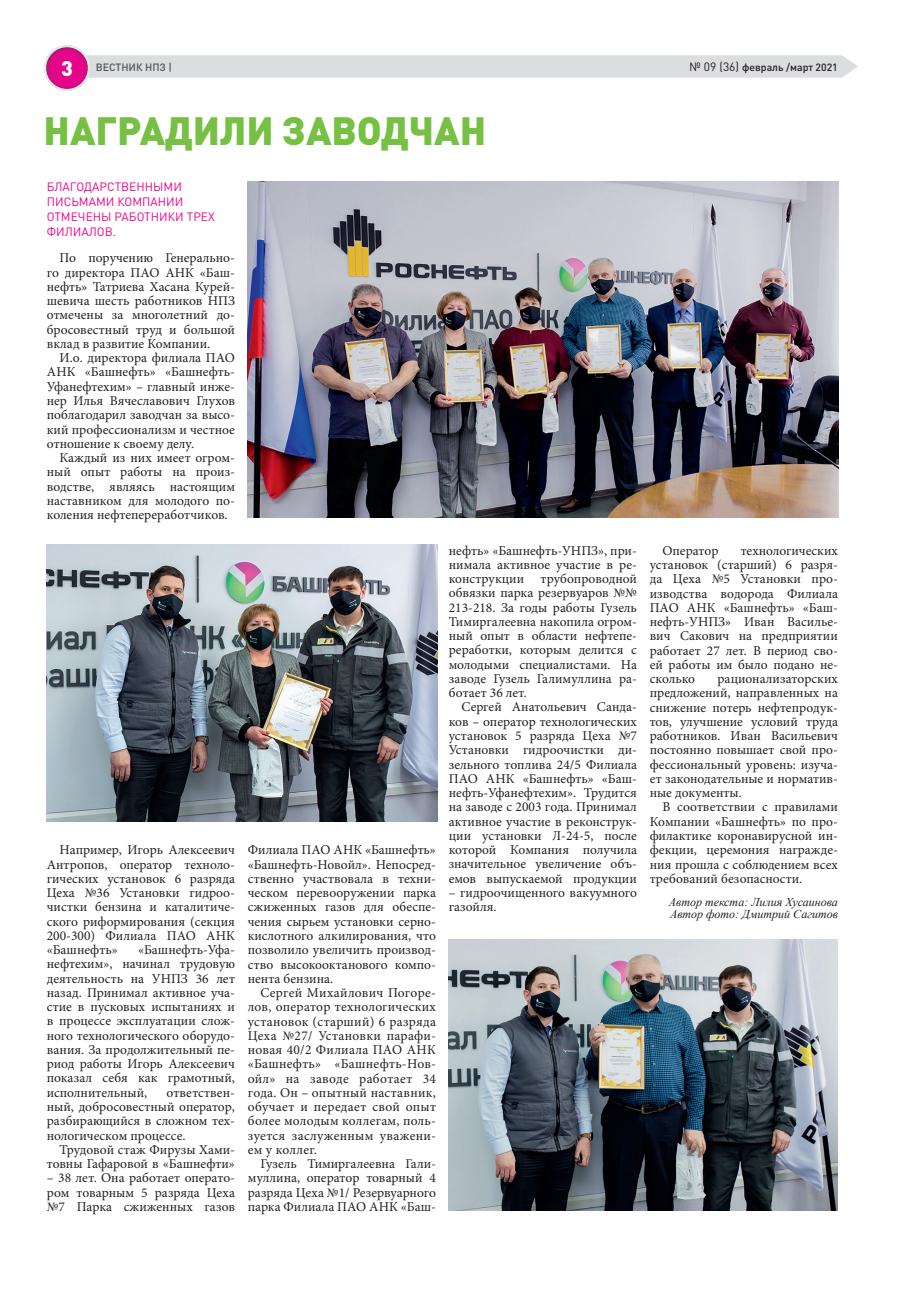
<style>
.page{position:relative;width:906px;height:1289px;background:#fff}
.page>*{position:absolute;margin:0;border:0;box-sizing:border-box;transform-origin:0 0}
.t1{font:900 39px "DIN Pro";color:#76c043}
.t2{font:13.5px/14.2px "Minion Pro";color:#231f20;text-align:justify}
.t3{font:12px/15px "DIN Pro";color:#ed028c}
.t4{font:italic 12px/12px "Times New Roman";color:#231f20}
.t5{font:500 10.5px "DIN Pro";color:#231f20}
.t6{font:500 10.5px "DIN Pro";color:#545557}
.s1{font-weight:900;font-size:21px;color:#fff}
.s2{font-weight:400;font-size:12px}
</style>
<div class="page">
<svg style="left:44px;top:45px;width:814px;height:46px"></svg>
<img style="left:248px;top:182px;width:590px;height:335px">
<img style="left:47px;top:544px;width:391px;height:277px">
<img style="left:449px;top:939px;width:389px;height:271px">
<p class="t6" style="left:61px;top:60px;width:112px"><span class="s1">3</span> ВЕСТНИК НПЗ |</p>
<p class="t5" style="left:689px;top:60px;width:150px"><span class="s2">№ 09 (36)</span> февраль /март 2021</p>
<h1 class="t1" style="left:44px;top:104px;width:444px">НАГРАДИЛИ ЗАВОДЧАН</h1>
<p class="t3" style="left:47px;top:179px;width:169px">БЛАГОДАРСТВЕННЫМИ<br>ПИСЬМАМИ КОМПАНИИ<br>ОТМЕЧЕНЫ РАБОТНИКИ ТРЕХ<br>ФИЛИАЛОВ.</p>
<p class="t2" style="left:47px;top:251px;width:190px;text-indent:13px">По поручению Генерально&shy;го директора ПАО АНК «Баш&shy;нефть» Татриева Хасана Курей&shy;шевича шесть работников НПЗ отмечены за многолетний до&shy;бросовестный труд и большой вклад в развитие Компании.</p>
<p class="t2" style="left:47px;top:351px;width:190px;text-indent:13px">И.о. директора филиала ПАО АНК «Башнефть» «Башнефть-Уфанефтехим» – главный инже&shy;нер Илья Вячеславович Глухов поблагодарил заводчан за высо&shy;кий профессионализм и честное отношение к своему делу.</p>
<p class="t2" style="left:47px;top:450px;width:190px;text-indent:13px">Каждый из них имеет огром&shy;ный опыт работы на произ&shy;водстве, являясь настоящим наставником для молодого по&shy;коления нефтепереработчиков.</p>
<p class="t2" style="left:47px;top:842px;width:190px;text-indent:13px">Например, Игорь Алексеевич Антропов, оператор техноло&shy;гических установок 6 разряда Цеха №36 Установки гидроо&shy;чистки бензина и каталитиче&shy;ского риформирования (секция 200-300) Филиала ПАО АНК «Башнефть»</p>
<p class="t2" style="left:47px;top:942px;width:190px;text-indent:91px">«Башнефть-Уфа&shy;нефтехим», начинал трудовую деятельность на УНПЗ 36 лет назад. Принимал активное уча&shy;стие в пусковых испытаниях и в процессе эксплуатации слож&shy;ного технологического оборудо&shy;вания. За продолжительный пе&shy;риод работы Игорь Алексеевич показал себя как грамотный, исполнительный,</p>
<p class="t2" style="left:47px;top:1085px;width:190px;text-indent:120px">ответствен&shy;ный, добросовестный оператор, разбирающийся в сложном тех&shy;нологическом процессе.</p>
<p class="t2" style="left:47px;top:1142px;width:190px;text-align:right">Трудовой стаж Фирузы Хами&shy;товны Гафаровой в «Башнефти»</p>
<p class="t2" style="left:47px;top:1170px;width:190px">– 38 лет. Она работает операто&shy;ром товарным 5 разряда Цеха №7 Парка сжиженных газов</p>
<p class="t2" style="left:248px;top:843px;width:190px">Филиала ПАО АНК «Башнефть» «Башнефть-Новойл». Непосред&shy;ственно участвовала в техни&shy;ческом перевооружении парка сжиженных газов для обеспе&shy;чения сырьем установки серно&shy;кислотного алкилирования, что позволило увеличить производ&shy;ство высокооктанового компо&shy;нента бензина.</p>
<p class="t2" style="left:248px;top:985px;width:190px;text-indent:13px">Сергей Михайлович Погоре&shy;лов, оператор технологических установок (старший) 6 разряда Цеха №27/ Установки парафи&shy;новая 40/2 Филиала ПАО АНК «Башнефть» «Башнефть-Нов&shy;ойл» на заводе работает 34 года. Он – опытный наставник, обучает и передает свой опыт более молодым коллегам, поль&shy;зуется заслуженным уважени&shy;ем у коллег.</p>
<p class="t2" style="left:248px;top:1156px;width:190px;text-indent:13px">Гузель Тимиргалеевна Гали&shy;муллина, оператор товарный 4 разряда Цеха №1/ Резервуарного парка Филиала ПАО АНК «Баш-</p>
<p class="t2" style="left:449px;top:543px;width:190px">нефть» «Башнефть-УНПЗ», при&shy;нимала активное участие в ре&shy;конструкции трубопроводной обвязки парка резервуаров №№ 213-218. За годы работы Гузель Тимиргалеевна накопила огром&shy;ный опыт в области нефтепе&shy;реработки, которым делится с молодыми специалистами. На заводе Гузель Галимуллина ра&shy;ботает 36 лет.</p>
<p class="t2" style="left:449px;top:700px;width:190px;text-indent:13px">Сергей Анатольевич Санда&shy;ков – оператор технологических установок 5 разряда Цеха №7<br>Установки гидроочистки ди&shy;зельного топлива 24/5 Филиала ПАО АНК «Башнефть» «Баш&shy;нефть-Уфанефтехим». Трудится на заводе с 2003 года. Принимал активное участие в реконструк&shy;ции установки Л-24-5, после которой Компания получила значительное увеличение объ&shy;емов выпускаемой продукции</p>
<p class="t2" style="left:449px;top:885px;width:190px">– гидроочищенного вакуумного газойля.</p>
<p class="t2" style="left:662px;top:543px;width:57px">Оператор</p>
<p class="t2" style="left:649px;top:543px;width:190px;text-indent:91px">технологических установок (старший) 6 разря&shy;да Цеха №5 Установки про&shy;изводства водорода Филиала ПАО АНК «Башнефть» «Баш&shy;нефть-УНПЗ» Иван Василье&shy;вич Сакович на предприятии работает 27 лет. В период сво&shy;ей работы им было подано не&shy;сколько</p>
<p class="t2" style="left:649px;top:671px;width:190px;text-indent:68px">рационализаторских предложений, направленных на снижение потерь нефтепродук&shy;тов, улучшение условий труда работников. Иван Васильевич постоянно повышает свой про&shy;фессиональный уровень: изуча&shy;ет законодательные и норматив&shy;ные документы.</p>
<p class="t2" style="left:649px;top:800px;width:190px;text-indent:13px">В соответствии с правилами Компании «Башнефть» по про&shy;филактике коронавирусной ин&shy;фекции, церемония награжде&shy;ния прошла с соблюдением всех требований безопасности.</p>
<p class="t4" style="left:669px;top:895px;width:170px">Автор текста: Лилия Хусаинова<br>Автор фото: Дмитрий Сагитов</p>
</div>
